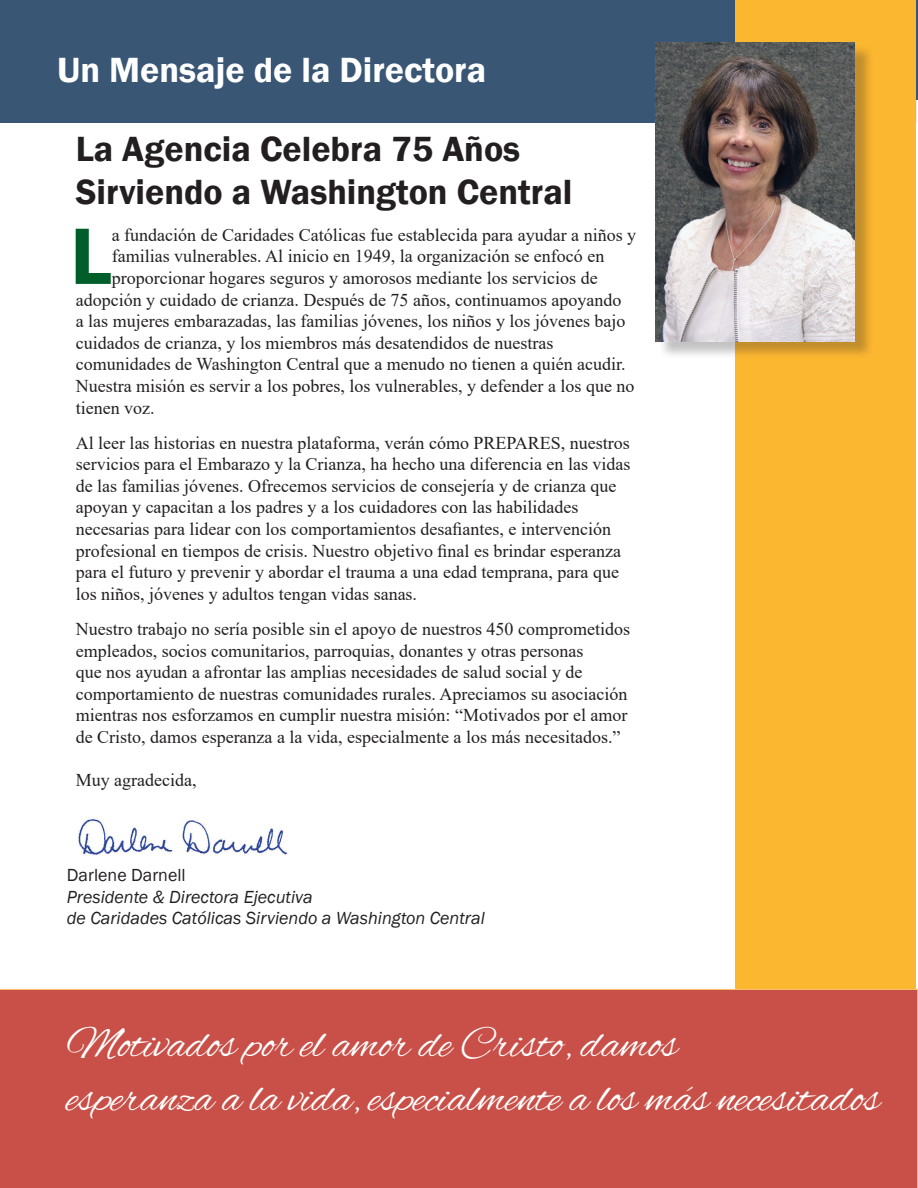
<style>
.page{position:relative;width:918px;height:1188px;background:#fff}
.page>*{position:absolute;margin:0;border:0;box-sizing:border-box;transform-origin:0 0}
.t1{font:600 82.8px "Franklin Gothic";color:#005e2a}
.t2{font:45px/54px "Alex Brush";color:#fff}
.t3{font:600 36px/43.2px "Franklin Gothic";color:#231f20}
.t4{font:600 36px "Franklin Gothic";color:#fff}
.t5{font:18px/21.6px "Times New Roman";color:#231f20}
.t6{font:italic 18px/21.6px "Franklin Gothic";color:#231f20}
.t7{font:18px "Franklin Gothic";color:#231f20}
</style>
<div class="page">
<hr style="left:917px;top:726px;width:1px;height:462px;background:#85a4c3">
<div style="left:0;top:0;width:735px;height:123px;background:#395675"></div>
<div style="left:735px;top:0;width:181px;height:1188px;background:#fcb731"></div>
<div style="left:658px;top:45px;width:216px;height:314px;background:#231f20;opacity:.27"></div>
<img style="left:656px;top:42px;width:199px;height:299px">
<div style="left:0;top:989px;width:918px;height:199px;background:#c95048"></div>
<img style="left:78px;top:818px;width:210px;height:37px">
<h3 class="t4" style="left:57px;top:48px;width:431px">Un Mensaje de la Directora</h3>
<h3 class="t3" style="left:76px;top:128px;width:498px">La Agencia Celebra 75 Años<br>Sirviendo a Washington Central</h3>
<h1 class="t1" style="left:70px;top:205px;width:43px">L</h1>
<p class="t5" style="left:112px;top:223px;width:526px">a fundación de Caridades Católicas fue establecida para ayudar a niños y</p>
<p class="t5" style="left:112px;top:245px;width:494px">familias vulnerables. Al inicio en 1949, la organización se enfocó en</p>
<p class="t5" style="left:112px;top:267px;width:487px">proporcionar hogares seguros y amorosos mediante los servicios de</p>
<p class="t5" style="left:76px;top:288px;width:547px">adopción y cuidado de crianza. Después de 75 años, continuamos apoyando</p>
<p class="t5" style="left:76px;top:310px;width:551px">a las mujeres embarazadas, las familias jóvenes, los niños y los jóvenes bajo</p>
<p class="t5" style="left:76px;top:331px;width:479px">cuidados de crianza, y los miembros más desatendidos de nuestras</p>
<p class="t5" style="left:76px;top:353px;width:552px">comunidades de Washington Central que a menudo no tienen a quién acudir.</p>
<p class="t5" style="left:76px;top:375px;width:560px">Nuestra misión es servir a los pobres, los vulnerables, y defender a los que no</p>
<p class="t5" style="left:76px;top:396px;width:80px">tienen voz.</p>
<p class="t5" style="left:76px;top:431px;width:556px">Al leer las historias en nuestra plataforma, verán cómo PREPARES, nuestros servicios para el Embarazo y la Crianza, ha hecho una diferencia en las vidas de las familias jóvenes. Ofrecemos servicios de consejería y de crianza que apoyan y capacitan a los padres y a los cuidadores con las habilidades necesarias para lidear con los comportamientos desafiantes, e intervención profesional en tiempos de crisis. Nuestro objetivo final es brindar esperanza para el futuro y prevenir y abordar el trauma a una edad temprana, para que los niños, jóvenes y adultos tengan vidas sanas.</p>
<p class="t5" style="left:76px;top:618px;width:556px">Nuestro trabajo no sería posible sin el apoyo de nuestros 450 comprometidos empleados, socios comunitarios, parroquias, donantes y otras personas<br>que nos ayudan a afrontar las amplias necesidades de salud social y de comportamiento de nuestras comunidades rurales. Apreciamos su asociación mientras nos esforzamos en cumplir nuestra misión: “Motivados por el amor de Cristo, damos esperanza a la vida, especialmente a los más necesitados.”</p>
<p class="t5" style="left:76px;top:769px;width:122px">Muy agradecida,</p>
<p class="t7" style="left:67px;top:864px;width:120px">Darlene Darnell</p>
<p class="t6" style="left:67px;top:886px;width:419px">Presidente &amp; Directora Ejecutiva<br>de Caridades Católicas Sirviendo a Washington Central</p>
<h2 class="t2" style="left:67px;top:1020px;width:814px">Motivados por el amor de Cristo, damos<br>esperanza a la vida, especialmente a los más necesitados</h2>
</div>
